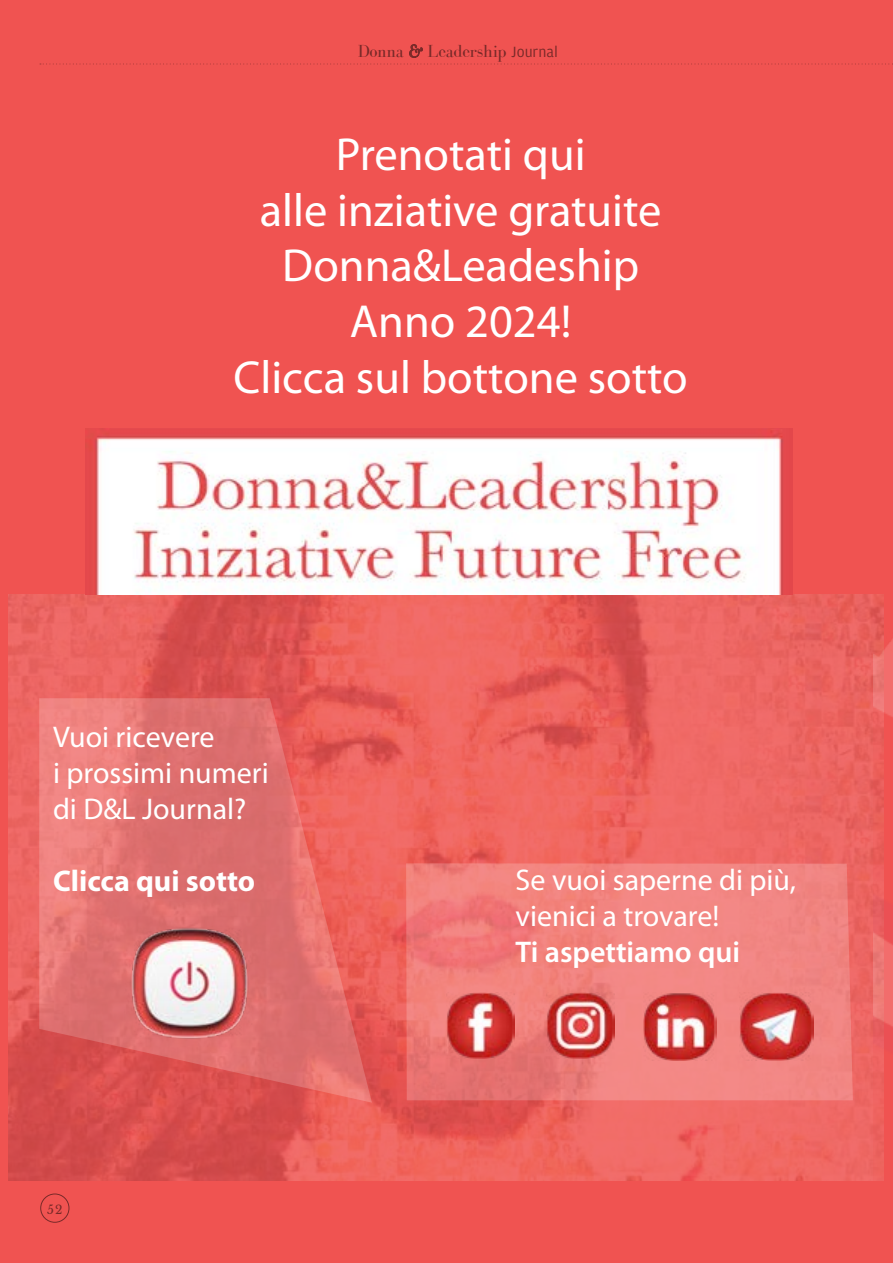
<style>
.page{position:relative;width:893px;height:1263px;background:#f05351}
.page>*{position:absolute;margin:0;border:0;box-sizing:border-box;transform-origin:0 0}
.t1{font:46.5px/55.8px "Myriad Pro";color:#fff;text-align:center}
.t2{font:30px/36px "Myriad Pro";color:#fff}
.t3{font:600 30px "Myriad Pro";color:#fff}
.t4{font:700 30px "Myriad Pro";color:#fff}
.t5{font:18px "Bodoni FLF";letter-spacing:-.015em;color:#000}
.t6{font:12px "Libre Baskerville";color:#000}
.s1{font-family:"Scotch Display"}
.s2{font-family:"Amplitude";font-size:15.75px}
</style>
<div class="page">
<img style="left:9px;top:594px;width:865px;height:586px">
<svg style="left:39px;top:698px;width:333px;height:405px;background:#e26c6a"></svg>
<svg style="left:406px;top:863px;width:447px;height:237px;background:#f0817e"></svg>
<img style="left:124px;top:917px;width:141px;height:121px">
<img style="left:874px;top:594px;width:19px;height:587px">
<svg style="left:40px;top:63px;width:853px;height:2px"></svg>
<img style="left:446px;top:992px;width:69px;height:67px">
<img style="left:546px;top:992px;width:68px;height:67px">
<img style="left:643px;top:992px;width:74px;height:68px">
<img style="left:86px;top:429px;width:706px;height:165px">
<img style="left:740px;top:992px;width:73px;height:68px">
<div style="left:41px;top:1194px;width:28px;height:28px;border:1px solid #000;border-radius:50%"></div>
<p class="t5" style="left:357px;top:41px;width:202px">Donna <span class="s1">&amp;</span> Leadership <span class="s2">Journal</span></p>
<p class="t1" style="left:233px;top:126px;width:456px">Prenotati qui<br>alle inziative gratuite<br>Donna&amp;Leadeship<br>Anno 2024!<br>Clicca sul bottone sotto</p>
<p class="t2" style="left:53px;top:718px;width:217px">Vuoi ricevere<br>i prossimi numeri di D&amp;L Journal?</p>
<p class="t4" style="left:53px;top:864px;width:204px">Clicca qui sotto</p>
<p class="t2" style="left:516px;top:862px;width:282px">Se vuoi saperne di più, vienici a trovare!</p>
<p class="t3" style="left:516px;top:933px;width:226px">Ti aspettiamo qui</p>
<p class="t6" style="left:47px;top:1202px;width:17px">52</p>
</div>
